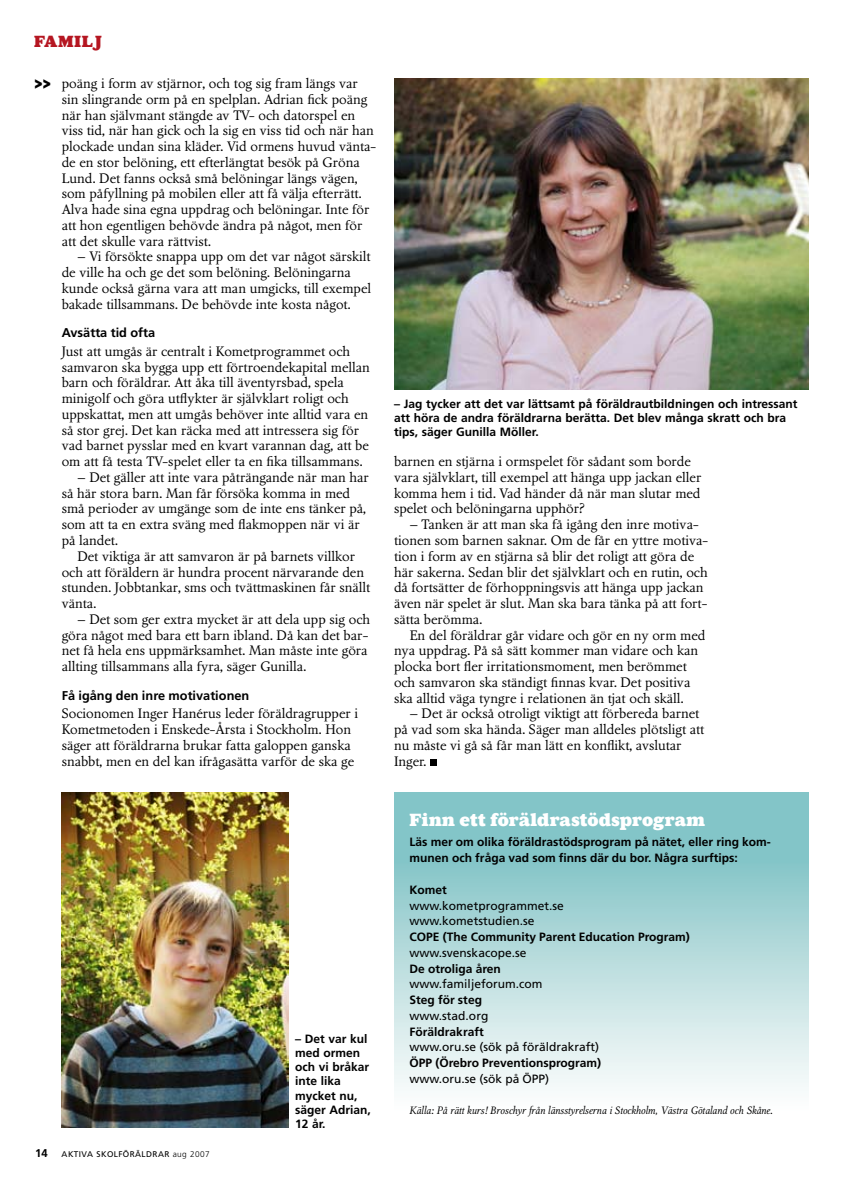
<style>
.page{position:relative;width:851px;height:1191px;background:#fff}
.page>*{position:absolute;margin:0;border:0;box-sizing:border-box;transform-origin:0 0}
.t1{font:19.5px "Aurea Ultra";color:#000}
.t2{font:18px "Aurea Ultra";letter-spacing:-.01em;color:#fff}
.t3{font:16.5px "Aurea Ultra";letter-spacing:.03em;color:#b51621}
.t4{font:13.5px/15.8px "Nordling BQ";color:#000}
.t5{font:700 12.75px "Frutiger";color:#000}
.t6{font:700 12px/14.2px "Frutiger";color:#000}
.t7{font:12px/15.8px "Frutiger";color:#000}
.t8{font:italic 10.5px "Nordling BQ";color:#000}
.t9{font:8.25px "Frutiger";letter-spacing:.05em;color:#000}
.s1{font-weight:700;font-size:11.25px}
.s2{font-weight:300}
</style>
<div class="page">
<svg style="left:430px;top:759px;width:6px;height:6px"></svg>
<img style="left:394px;top:78px;width:414px;height:312px">
<img style="left:62px;top:792px;width:226px;height:336px">
<svg style="left:394px;top:792px;width:414px;height:295px;background:#b0d9da"></svg>
<p class="t3" style="left:34px;top:31px;width:69px">Familj</p>
<h1 class="t1" style="left:34px;top:71px;width:19px">&gt;&gt;</h1>
<p class="t4" style="left:62px;top:76px;width:316px">poäng i form av stjärnor, och tog sig fram längs var sin slingrande orm på en spelplan. Adrian fick poäng när han självmant stängde av TV- och datorspel en viss tid, när han gick och la sig en viss tid och när han plockade undan sina kläder. Vid ormens huvud vänta&shy;de en stor belöning, ett efterlängtat besök på Gröna Lund. Det fanns också små belöningar längs vägen, som påfyllning på mobilen eller att få välja efterrätt.<br>Alva hade sina egna uppdrag och belöningar. Inte för att hon egentligen behövde ändra på något, men för att det skulle vara rättvist.</p>
<p class="t4" style="left:62px;top:249px;width:311px;text-indent:16px">– Vi försökte snappa upp om det var något särskilt de ville ha och ge det som belöning. Belöningarna kunde också gärna vara att man umgicks, till exempel bakade tillsammans. De behövde inte kosta något.</p>
<p class="t5" style="left:62px;top:325px;width:95px">Avsätta tid ofta</p>
<p class="t4" style="left:62px;top:344px;width:309px">Just att umgås är centralt i Kometprogrammet och samvaron ska bygga upp ett förtroendekapital mellan barn och föräldrar. Att åka till äventyrsbad, spela minigolf och göra utflykter är självklart roligt och uppskattat, men att umgås behöver inte alltid vara en så stor grej. Det kan räcka med att intressera sig för vad barnet pysslar med en kvart varannan dag, att be om att få testa TV-spelet eller ta en fika tillsammans.</p>
<p class="t4" style="left:62px;top:470px;width:309px;text-indent:16px">– Det gäller att inte vara påträngande när man har så här stora barn. Man får försöka komma in med små perioder av umgänge som de inte ens tänker på, som att ta en extra sväng med flakmoppen när vi är på landet.</p>
<p class="t4" style="left:62px;top:548px;width:310px;text-indent:16px">Det viktiga är att samvaron är på barnets villkor och att föräldern är hundra procent närvarande den stunden. Jobbtankar, sms och tvättmaskinen får snällt vänta.</p>
<p class="t4" style="left:62px;top:611px;width:310px;text-indent:16px">– Det som ger extra mycket är att dela upp sig och göra något med bara ett barn ibland. Då kan det bar&shy;net få hela ens uppmärksamhet. Man måste inte göra allting tillsammans alla fyra, säger Gunilla.</p>
<p class="t5" style="left:62px;top:687px;width:189px">Få igång den inre motivationen</p>
<p class="t4" style="left:62px;top:706px;width:298px">Socionomen Inger Hanérus leder föräldragrupper i Kometmetoden i Enskede-Årsta i Stockholm. Hon säger att föräldrarna brukar fatta galoppen ganska snabbt, men en del kan ifrågasätta varför de ska ge</p>
<p class="t9" style="left:35px;top:1148px;width:176px"><span class="s1">14</span> AKTIVA SKOLFÖRÄLDRAR <span class="s2">aug 2007</span></p>
<p class="t6" style="left:295px;top:1031px;width:77px">– Det var kul med ormen och vi bråkar inte lika mycket nu, säger Adrian,<br>12 år.</p>
<p class="t6" style="left:394px;top:396px;width:405px">– Jag tycker att det var lättsamt på föräldrautbildningen och intressant att höra de andra föräldrarna berätta. Det blev många skratt och bra tips, säger Gunilla Möller.</p>
<p class="t4" style="left:394px;top:454px;width:309px">barnen en stjärna i ormspelet för sådant som borde vara självklart, till exempel att hänga upp jackan eller komma hem i tid. Vad händer då när man slutar med spelet och belöningarna upphör?</p>
<p class="t4" style="left:394px;top:517px;width:316px;text-indent:16px">– Tanken är att man ska få igång den inre motiva&shy;tionen som barnen saknar. Om de får en yttre motiva&shy;tion i form av en stjärna så blir det roligt att göra de här sakerna. Sedan blir det självklart och en rutin, och då fortsätter de förhoppningsvis att hänga upp jackan även när spelet är slut. Man ska bara tänka på att fort&shy;sätta berömma.</p>
<p class="t4" style="left:394px;top:627px;width:313px;text-indent:16px">En del föräldrar går vidare och gör en ny orm med nya uppdrag. På så sätt kommer man vidare och kan plocka bort fler irritationsmoment, men berömmet och samvaron ska ständigt finnas kvar. Det positiva ska alltid väga tyngre i relationen än tjat och skäll.</p>
<p class="t4" style="left:394px;top:706px;width:312px;text-indent:16px">– Det är också otroligt viktigt att förbereda barnet på vad som ska hända. Säger man alldeles plötsligt att nu måste vi gå så får man lätt en konflikt, avslutar Inger.</p>
<h2 class="t2" style="left:409px;top:809px;width:297px">Finn ett föräldrastödsprogram</h2>
<p class="t6" style="left:409px;top:834px;width:363px;line-height:15.8px">Läs mer om olika föräldrastödsprogram på nätet, eller ring kom&shy;munen och fråga vad som finns där du bor. Några surftips:</p>
<p class="t6" style="left:409px;top:882px;width:39px">Komet</p>
<p class="t7" style="left:409px;top:897px;width:156px">www.kometprogrammet.se www.kometstudien.se</p>
<p class="t6" style="left:409px;top:929px;width:282px">COPE (The Community Parent Education Program)</p>
<p class="t7" style="left:409px;top:944px;width:118px">www.svenskacope.se</p>
<p class="t6" style="left:409px;top:961px;width:93px">De otroliga åren</p>
<p class="t7" style="left:409px;top:976px;width:134px">www.familjeforum.com</p>
<p class="t6" style="left:409px;top:992px;width:74px">Steg för steg</p>
<p class="t7" style="left:409px;top:1007px;width:80px">www.stad.org</p>
<p class="t6" style="left:409px;top:1024px;width:76px">Föräldrakraft</p>
<p class="t7" style="left:409px;top:1039px;width:191px">www.oru.se (sök på föräldrakraft)</p>
<p class="t6" style="left:409px;top:1055px;width:193px">ÖPP (Örebro Preventionsprogram)</p>
<p class="t7" style="left:409px;top:1070px;width:141px">www.oru.se (sök på ÖPP)</p>
<p class="t8" style="left:409px;top:1104px;width:364px">Källa: På rätt kurs! Broschyr från länsstyrelserna i Stockholm, Västra Götaland och Skåne.</p>
</div>
